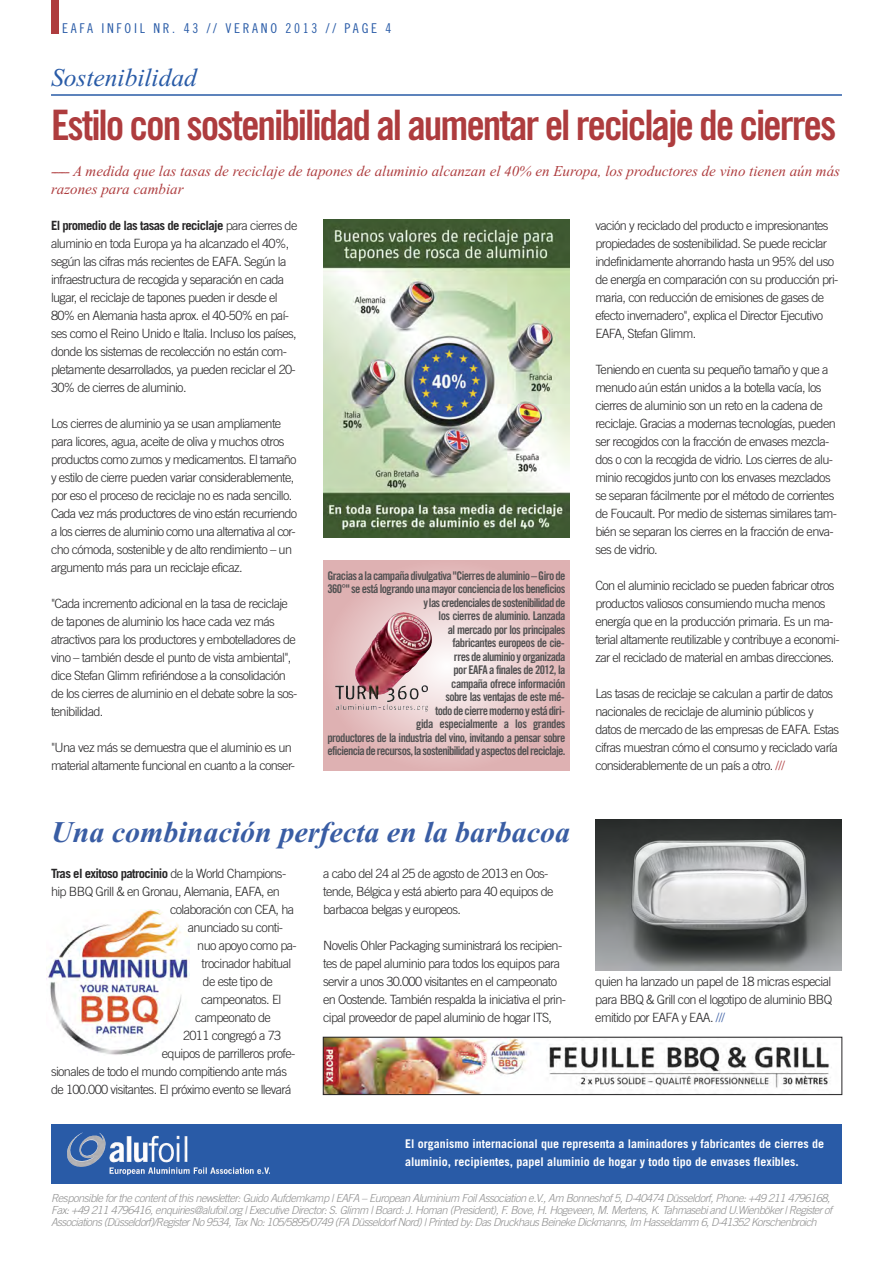
<style>
.page{position:relative;width:893px;height:1263px;background:#fff}
.page>*{position:absolute;margin:0;border:0;box-sizing:border-box;transform-origin:0 0}
.t1{font:42px "Trade Gothic Bold Cond Twenty";letter-spacing:-.05em;color:#ae3c3e}
.t2{font:italic 700 30px "Times New Roman";color:#395da4}
.t3{font:italic 25.5px "Times New Roman";color:#295ba7}
.t4{font:italic 15px/18px "Times New Roman";color:#ae3c3e}
.t5{font:13.5px "Trade Gothic Cond Eighteen";letter-spacing:.2em;color:#295ba7}
.t6{font:300 12.75px/18px "Trade Gothic";letter-spacing:-.05em;color:#272627}
.t7{font:700 12.75px "Trade Gothic";letter-spacing:-.05em;color:#272627}
.t8{font:12px/13.5px "Trade Gothic Bold Cond Twenty";letter-spacing:-.05em;color:#525152;text-align:right}
.t9{font:700 12px/18px "Trade Gothic";color:#fff}
.t10{font:italic 300 11.1px/12px "Trade Gothic";letter-spacing:-.05em;color:#939393}
.s1{font-weight:700}
.s2{font-weight:300}
.s3{color:#ae3c3e}
.s4{color:#395da4}
</style>
<div class="page">
<svg style="left:323px;top:560px;width:247px;height:210px;background:#e3c0c1"></svg>
<div style="left:51px;top:1124px;width:791px;height:60px;background:#295ba7"></div>
<div style="left:51px;top:0;width:7px;height:34px;background:#ae3c3e"></div>
<hr style="left:51px;top:94px;width:791px;height:2px;background:#295ba7">
<img style="left:67px;top:1133px;width:194px;height:41px">
<img style="left:323px;top:220px;width:247px;height:317px">
<img style="left:325px;top:1039px;width:506px;height:54px">
<div style="left:323px;top:1037px;width:519px;height:58px;border:1px solid #272627"></div>
<img style="left:355px;top:612px;width:74px;height:59px">
<img style="left:48px;top:909px;width:142px;height:146px">
<img style="left:595px;top:819px;width:247px;height:151px">
<p class="t5" style="left:62px;top:23px;width:331px">EAFA INFOIL NR. 43 // VERANO 2013 // PAGE 4</p>
<h3 class="t3" style="left:51px;top:62px;width:147px">Sostenibilidad</h3>
<h1 class="t1" style="left:51px;top:110px;width:787px">Estilo con sostenibilidad al aumentar el reciclaje de cierres</h1>
<p class="t4" style="left:51px;top:162px;width:791px">----- A medida que las tasas de reciclaje de tapones de aluminio alcanzan el 40% en Europa, los productores de vino tienen aún más razones para cambiar</p>
<p class="t6" style="left:51px;top:218px;width:248px"><span class="s1">El promedio de las tasas de reciclaje</span> para cierres de aluminio en toda Europa ya ha alcanzado el 40%, según las cifras más recientes de EAFA. Según la infraestructura de recogida y separación en cada lugar, el reciclaje de tapones pueden ir desde el 80% en Alemania hasta aprox. el 40-50% en paí&shy;ses como el Reino Unido e Italia. Incluso los países, donde los sistemas de recolección no están com&shy;pletamente desarrollados, ya pueden reciclar el 20- 30% de cierres de aluminio.</p>
<p class="t6" style="left:51px;top:416px;width:248px">Los cierres de aluminio ya se usan ampliamente para licores, agua, aceite de oliva y muchos otros productos como zumos y medicamentos. El tamaño y estilo de cierre pueden variar considerablemente, por eso el proceso de reciclaje no es nada sencillo.<br>Cada vez más productores de vino están recurriendo a los cierres de aluminio como una alternativa al cor&shy;cho cómoda, sostenible y de alto rendimiento – un argumento más para un reciclaje eficaz.</p>
<p class="t6" style="left:51px;top:596px;width:248px">"Cada incremento adicional en la tasa de reciclaje de tapones de aluminio los hace cada vez más atractivos para los productores y embotelladores de vino – también desde el punto de vista ambiental", dice Stefan Glimm refiriéndose a la consolidación de los cierres de aluminio en el debate sobre la sos&shy;tenibilidad.</p>
<p class="t6" style="left:51px;top:740px;width:246px">"Una vez más se demuestra que el aluminio es un material altamente funcional en cuanto a la conser-</p>
<p class="t8" style="left:327px;top:569px;width:240px">Gracias a la campaña divulgativa "Cierres de aluminio – Giro de 360°" se está logrando una mayor conciencia de los beneficios y las credenciales de sostenibilidad de<br>los cierres de aluminio. Lanzada<br>al mercado por los principales<br>fabricantes europeos de cie-<br>rres de aluminio y organizada<br>por EAFA a finales de 2012, la<br>campaña ofrece información<br>sobre las ventajas de este mé-<br>todo de cierre moderno y está diri-<br>gida especialmente a los grandes<br>productores de la industria del vino, invitando a pensar sobre eficiencia de recursos, la sostenibilidad y aspectos del reciclaje.</p>
<h2 class="t2" style="left:51px;top:814px;width:521px">Una combinación perfecta en la barbacoa</h2>
<p class="t7" style="left:51px;top:869px;width:237px">Tras el exitoso patrocinio <span class="s2">de la World Champions-</span></p>
<p class="t6" style="left:51px;top:884px;width:230px">hip BBQ Grill &amp; en Gronau, Alemania, EAFA, en</p>
<p class="t6" style="left:170px;top:902px;width:126px">colaboración con CEA, ha</p>
<p class="t6" style="left:188px;top:920px;width:97px">anunciado su conti-</p>
<p class="t6" style="left:197px;top:938px;width:101px">nuo apoyo como pa-</p>
<p class="t6" style="left:202px;top:956px;width:91px">trocinador habitual</p>
<p class="t6" style="left:203px;top:974px;width:72px">de este tipo de</p>
<p class="t6" style="left:201px;top:992px;width:82px">campeonatos. El</p>
<p class="t6" style="left:195px;top:1010px;width:77px">campeonato de</p>
<p class="t6" style="left:183px;top:1028px;width:100px">2011 congregó a 73</p>
<p class="t6" style="left:162px;top:1046px;width:135px">equipos de parrilleros profe-</p>
<p class="t6" style="left:51px;top:1064px;width:237px">sionales de todo el mundo compitiendo ante más</p>
<p class="t6" style="left:51px;top:1082px;width:242px">de 100.000 visitantes. El próximo evento se llevará</p>
<p class="t6" style="left:323px;top:866px;width:232px">a cabo del 24 al 25 de agosto de 2013 en Oos&shy;tende, Bélgica y está abierto para 40 equipos de barbacoa belgas y europeos.</p>
<p class="t6" style="left:323px;top:938px;width:245px">Novelis Ohler Packaging suministrará los recipien&shy;tes de papel aluminio para todos los equipos para servir a unos 30.000 visitantes en el campeonato en Oostende. También respalda la iniciativa el prin&shy;cipal proveedor de papel aluminio de hogar ITS,</p>
<p class="t6" style="left:595px;top:218px;width:245px">vación y reciclado del producto e impresionantes propiedades de sostenibilidad. Se puede reciclar indefinidamente ahorrando hasta un 95% del uso de energía en comparación con su producción pri&shy;maria, con reducción de emisiones de gases de efecto invernadero", explica el Director Ejecutivo EAFA, Stefan Glimm.</p>
<p class="t6" style="left:595px;top:362px;width:243px">Teniendo en cuenta su pequeño tamaño y que a menudo aún están unidos a la botella vacía, los cierres de aluminio son un reto en la cadena de reciclaje. Gracias a modernas tecnologías, pueden ser recogidos con la fracción de envases mezcla&shy;dos o con la recogida de vidrio. Los cierres de alu&shy;minio recogidos junto con los envases mezclados se separan fácilmente por el método de corrientes de Foucault. Por medio de sistemas similares tam&shy;bién se separan los cierres en la fracción de enva&shy;ses de vidrio.</p>
<p class="t6" style="left:595px;top:578px;width:246px">Con el aluminio reciclado se pueden fabricar otros productos valiosos consumiendo mucha menos energía que en la producción primaria. Es un ma&shy;terial altamente reutilizable y contribuye a economi&shy;zar el reciclado de material en ambas direcciones.</p>
<p class="t6" style="left:595px;top:686px;width:245px">Las tasas de reciclaje se calculan a partir de datos nacionales de reciclaje de aluminio públicos y datos de mercado de las empresas de EAFA. Estas cifras muestran cómo el consumo y reciclado varía considerablemente de un país a otro. <span class="s3">///</span></p>
<p class="t6" style="left:595px;top:974px;width:238px;text-align:justify">quien ha lanzado un papel de 18 micras especial para BBQ &amp; Grill con el logotipo de aluminio BBQ emitido por EAFA y EAA. <span class="s4">///</span></p>
<p class="t9" style="left:405px;top:1136px;width:420px">El organismo internacional que representa a laminadores y fabricantes de cierres de aluminio, recipientes, papel aluminio de hogar y todo tipo de envases flexibles.</p>
<p class="t10" style="left:51px;top:1193px;width:783px">Responsible for the content of this newsletter: Guido Aufdemkamp | EAFA – European Aluminium Foil Association e.V., Am Bonneshof 5, D-40474 Düsseldorf, Phone: +49 211 4796168,<br>Fax: +49 211 4796416, enquiries@alufoil.org | Executive Director: S. Glimm | Board: J. Homan (President), F. Bove, H. Hogeveen, M. Mertens, K. Tahmasebi and U.Wienböker | Register of<br>Associations (Düsseldorf)/Register No 9534, Tax No: 105/5895/0749 (FA Düsseldorf Nord) | Printed by: Das Druckhaus Beineke Dickmanns, Im Hasseldamm 6, D-41352 Korschenbroich</p>
</div>
